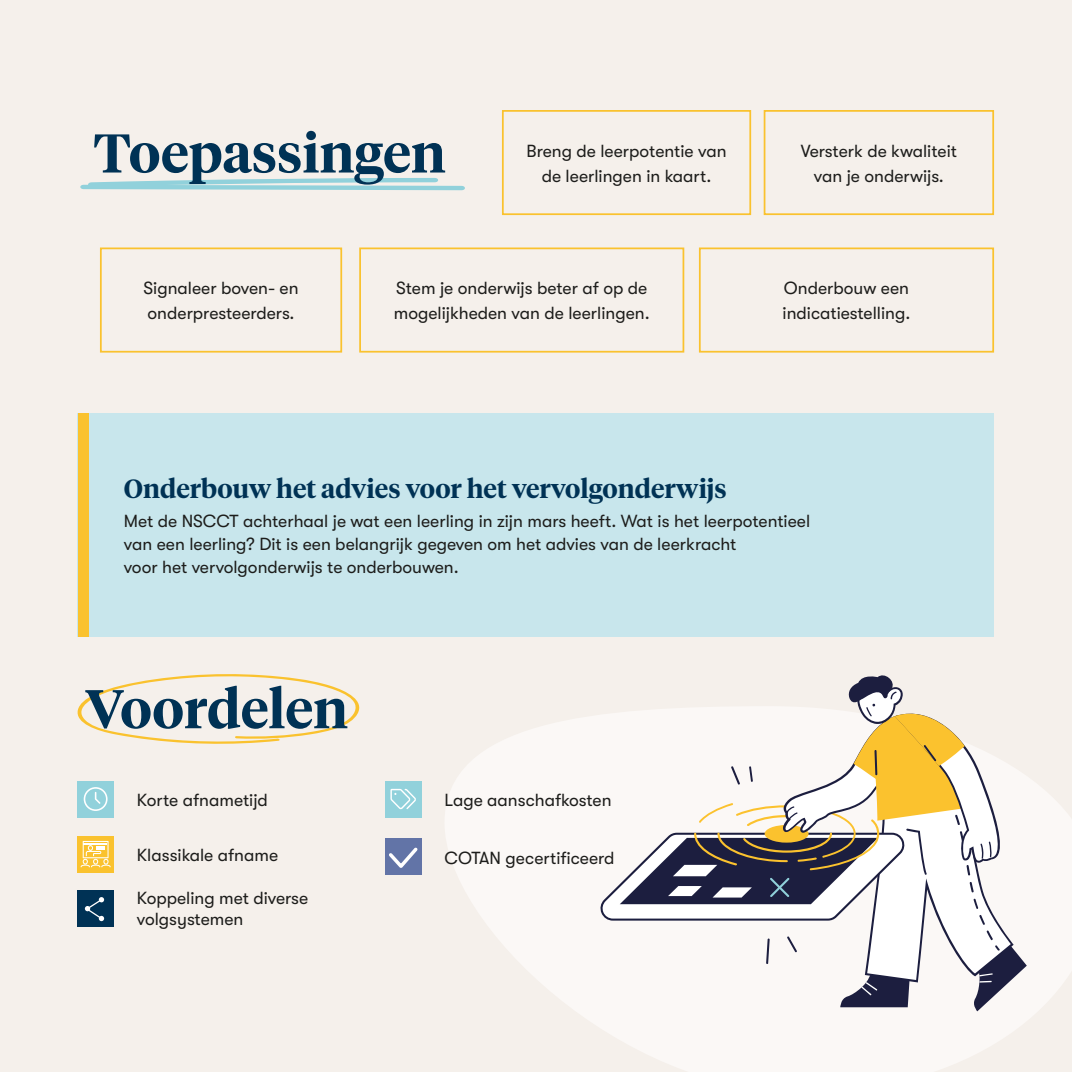
<style>
.page{position:relative;width:1072px;height:1072px;background:#fff}
.page>*{position:absolute;margin:0;border:0;box-sizing:border-box;transform-origin:0 0}
.t1{font:600 54.25px "Tiempos Headline";color:#003255}
.t2{font:600 26.25px "Tiempos Headline";color:#003255}
.t3{font:17.5px/24.5px "GT Walsheim";color:#1d1d1b}
</style>
<div class="page">
<div style="left:0;top:0;width:15px;height:1071px;background:#f5f0eb"></div>
<div style="left:15px;top:0;width:1056px;height:1071px;background:#f5f0eb"></div>
<svg style="left:80px;top:178px;width:385px;height:12px"></svg>
<div style="left:502px;top:110px;width:249px;height:105px;border:2px solid #fac22e"></div>
<div style="left:100px;top:247px;width:242px;height:105px;border:2px solid #fac22e"></div>
<div style="left:359px;top:247px;width:325px;height:105px;border:2px solid #fac22e"></div>
<div style="left:763px;top:110px;width:231px;height:105px;border:2px solid #fac22e"></div>
<div style="left:699px;top:247px;width:295px;height:105px;border:2px solid #fac22e"></div>
<svg style="left:445px;top:715px;width:626px;height:356px;fill:#fbf8f6"></svg>
<div style="left:78px;top:413px;width:916px;height:224px;background:#c8e6ec"></div>
<svg style="left:600px;top:675px;width:426px;height:336px"></svg>
<div style="left:78px;top:413px;width:10px;height:224px;background:#fac22e"></div>
<svg style="left:77px;top:674px;width:283px;height:70px"></svg>
<div style="left:78px;top:781px;width:36px;height:36px;background:#91d1db"></div>
<div style="left:78px;top:836px;width:36px;height:36px;background:#fac22e"></div>
<div style="left:385px;top:838px;width:36px;height:36px;background:#6274a7"></div>
<div style="left:78px;top:891px;width:36px;height:36px;background:#003255"></div>
<div style="left:385px;top:781px;width:36px;height:36px;background:#91d1db"></div>
<svg style="left:84px;top:787px;width:24px;height:24px"></svg>
<svg style="left:81px;top:841px;width:30px;height:26px"></svg>
<svg style="left:390px;top:788px;width:26px;height:21px"></svg>
<svg style="left:85px;top:897px;width:19px;height:24px"></svg>
<svg style="left:389px;top:847px;width:29px;height:21px"></svg>
<p class="t1" style="left:93px;top:116px;width:354px">Toepassingen</p>
<p class="t3" style="left:526px;top:139px;width:201px;text-align:center">Breng de leerpotentie van de leerlingen in kaart.</p>
<p class="t3" style="left:143px;top:276px;width:157px">Signaleer boven- en onderpresteerders.</p>
<p class="t3" style="left:394px;top:276px;width:257px">Stem je onderwijs beter af op de mogelijkheden van de leerlingen.</p>
<p class="t3" style="left:800px;top:139px;width:158px;text-align:center">Versterk de kwaliteit van je onderwijs.</p>
<p class="t3" style="left:782px;top:276px;width:129px">Onderbouw een indicatiestelling.</p>
<p class="t2" style="left:124px;top:470px;width:604px">Onderbouw het advies voor het vervolgonderwijs</p>
<p class="t3" style="left:124px;top:510px;width:688px;line-height:22.8px">Met de NSCCT achterhaal je wat een leerling in zijn mars heeft. Wat is het leerpotentieel van een leerling? Dit is een belangrijk gegeven om het advies van de leerkracht<br>voor het vervolgonderwijs te onderbouwen.</p>
<p class="t1" style="left:85px;top:671px;width:264px">Voordelen</p>
<p class="t3" style="left:137px;top:787px;width:133px">Korte afnametijd</p>
<p class="t3" style="left:137px;top:842px;width:143px">Klassikale afname</p>
<p class="t3" style="left:444px;top:845px;width:172px">COTAN gecertificeerd</p>
<p class="t3" style="left:137px;top:888px;width:173px;line-height:21px">Koppeling met diverse volgsystemen</p>
<p class="t3" style="left:444px;top:787px;width:169px">Lage aanschafkosten</p>
</div>
